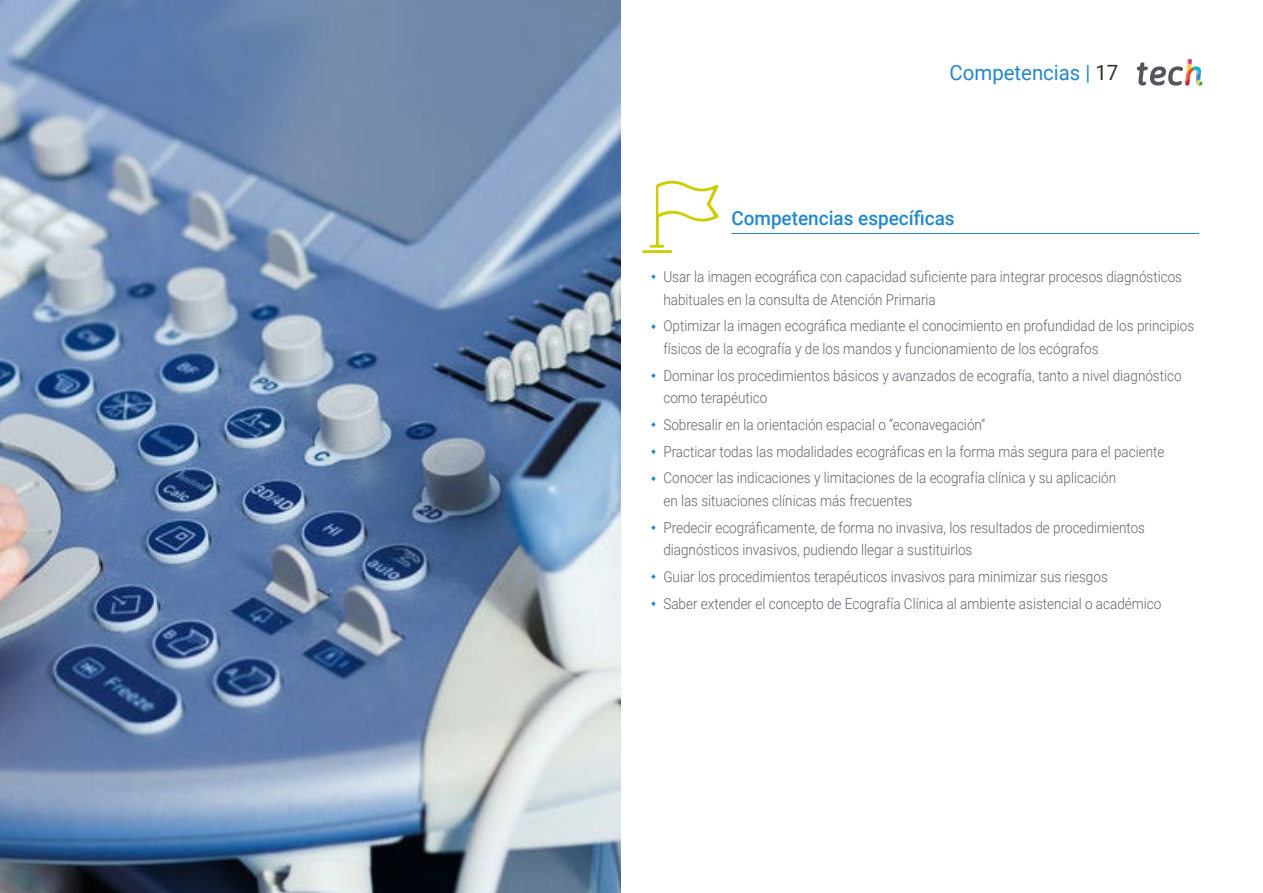
<style>
.page{position:relative;width:1263px;height:893px;background:#fff}
.page>*{position:absolute;margin:0;border:0;box-sizing:border-box;transform-origin:0 0}
.t1{font:21px "Roboto";color:#2488c9}
.t2{font:500 19.5px "Roboto";color:#2488c9}
.t3{font:300 15px/26.7px "Roboto";color:#61646a;scale:.9 1}
.s1{color:#312e20}
</style>
<div class="page">
<img style="left:0;top:0;width:621px;height:893px">
<hr style="left:731px;top:233px;width:468px;height:1px;background:#2488c9">
<hr style="left:642px;top:250px;width:30px;height:3px;background:#cdce00">
<svg style="left:650px;top:181px;width:69px;height:67px"></svg>
<svg style="left:1137px;top:59px;width:65px;height:27px"></svg>
<h1 class="t1" style="left:950px;top:57px;width:170px">Competencias | <span class="s1">17</span></h1>
<h2 class="t2" style="left:731px;top:205px;width:225px">Competencias específicas</h2>
<p class="t3" style="left:663px;top:265px;width:578px;line-height:22.5px">Usar la imagen ecográfica con capacidad suficiente para integrar procesos diagnósticos habituales en la consulta de Atención Primaria</p>
<p class="t3" style="left:663px;top:314px;width:591px;line-height:22.5px">Optimizar la imagen ecográfica mediante el conocimiento en profundidad de los principios físicos de la ecografía y de los mandos y funcionamiento de los ecógrafos</p>
<p class="t3" style="left:663px;top:363px;width:577px;line-height:22.5px">Dominar los procedimientos básicos y avanzados de ecografía, tanto a nivel diagnóstico como terapéutico</p>
<p class="t3" style="left:663px;top:411px;width:558px">Sobresalir en la orientación espacial o “econavegación”<br>Practicar todas las modalidades ecográficas en la forma más segura para el paciente<br>Conocer las indicaciones y limitaciones de la ecografía clínica y su aplicación</p>
<p class="t3" style="left:663px;top:487px;width:537px">en las situaciones clínicas más frecuentes<br>Predecir ecográficamente, de forma no invasiva, los resultados de procedimientos</p>
<p class="t3" style="left:663px;top:536px;width:555px">diagnósticos invasivos, pudiendo llegar a sustituirlos<br>Guiar los procedimientos terapéuticos invasivos para minimizar sus riesgos<br>Saber extender el concepto de Ecografía Clínica al ambiente asistencial o académico</p>
</div>
